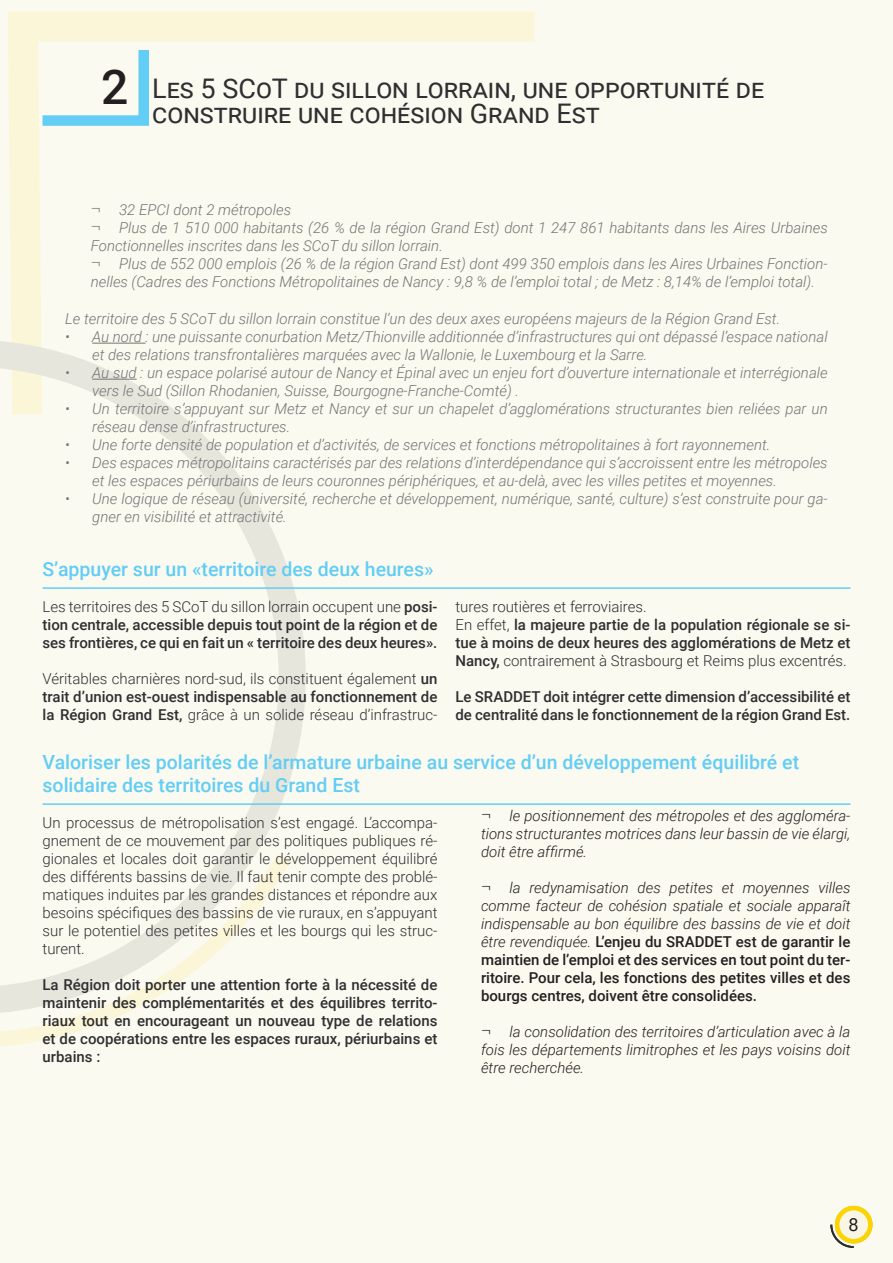
<style>
.page{position:relative;width:893px;height:1263px;background:#fbfaf0}
.page>*{position:absolute;margin:0;border:0;box-sizing:border-box;transform-origin:0 0}
.t1{font:27px/24px "Roboto";color:#2f2e31}
.t2{font:500 19.5px "Roboto";color:#62cdf5}
.t3{font:18px "Roboto";color:#231f20}
.t4{font:italic 300 15px/18px "Roboto";color:#727576}
.t5{font:500 15px/18px "Roboto";color:#2f2e31;text-align:justify}
.t6{font:300 15px/18px "Roboto";color:#2f2e31;text-align:justify}
.t7{font:500 15px/18px "Roboto";color:#231f20;text-align:justify}
.t8{font:italic 300 15px/18px "Roboto";color:#231f20;text-align:justify}
.s1{font-weight:500;font-size:48px;color:#231f20}
.s2{font-family:"Bodoni";font-weight:400;font-style:normal}
.s3{font-weight:300}
.s4{font-weight:500}
.s5{font-family:"Bodoni";font-weight:400}
.s6{font-weight:300;font-style:italic}
</style>
<div class="page">
<svg style="left:0;top:1017px;width:117px;height:30px"></svg>
<svg style="left:8px;top:11px;width:527px;height:327px"></svg>
<svg style="left:0;top:338px;width:306px;height:679px"></svg>
<div style="left:835px;top:1206px;width:37px;height:37px;background:#fed304;border-radius:50%"></div>
<svg style="left:830px;top:1223px;width:26px;height:25px"></svg>
<div style="left:839px;top:1210px;width:29px;height:29px;background:#f9f6e6;border-radius:50%"></div>
<svg style="left:32px;top:39px;width:122px;height:92px"></svg>
<hr style="left:92px;top:343px;width:54px;height:1px;background:#727576">
<hr style="left:92px;top:379px;width:45px;height:1px;background:#727576">
<hr style="left:43px;top:587px;width:807px;height:2px;background:#62cdf5">
<hr style="left:43px;top:803px;width:807px;height:2px;background:#62cdf5">
<h1 class="t1" style="left:152px;top:76px;width:613px;text-indent:-51px"><span class="s1">2</span> Les 5 SCoT du sillon lorrain, une opportunité de construire une cohésion Grand Est</h1>
<p class="t4" style="left:91px;top:200px;width:739px"><span class="s2">¬</span> 32 EPCI dont 2 métropoles<br><span class="s2">¬</span> Plus de 1 510 000 habitants (26 % de la région Grand Est) dont 1 247 861 habitants dans les Aires Urbaines Fonctionnelles inscrites dans les SCoT du sillon lorrain.<br><span class="s2">¬</span> Plus de 552 000 emplois (26 % de la région Grand Est) dont 499 350 emplois dans les Aires Urbaines Fonction&shy;nelles (Cadres des Fonctions Métropolitaines de Nancy : 9,8 % de l’emploi total ; de Metz : 8,14% de l’emploi total).</p>
<p class="t4" style="left:65px;top:309px;width:716px">Le territoire des 5 SCoT du sillon lorrain constitue l’un des deux axes européens majeurs de la Région Grand Est.</p>
<p class="t4" style="left:92px;top:327px;width:737px;text-indent:-27px">• Au nord : une puissante conurbation Metz/Thionville additionnée d’infrastructures qui ont dépassé l’espace national et des relations transfrontalières marquées avec la Wallonie, le Luxembourg et la Sarre.</p>
<p class="t4" style="left:92px;top:363px;width:737px;text-indent:-27px">• Au sud : un espace polarisé autour de Nancy et Épinal avec un enjeu fort d’ouverture internationale et interrégionale vers le Sud (Sillon Rhodanien, Suisse, Bourgogne-Franche-Comté) .</p>
<p class="t4" style="left:92px;top:399px;width:737px;text-indent:-27px">• Un territoire s’appuyant sur Metz et Nancy et sur un chapelet d’agglomérations structurantes bien reliées par un réseau dense d’infrastructures.</p>
<p class="t4" style="left:65px;top:435px;width:707px">• Une forte densité de population et d’activités, de services et fonctions métropolitaines à fort rayonnement.</p>
<p class="t4" style="left:92px;top:453px;width:737px;text-indent:-27px">• Des espaces métropolitains caractérisés par des relations d’interdépendance qui s’accroissent entre les métropoles et les espaces périurbains de leurs couronnes périphériques, et au-delà, avec les villes petites et moyennes.</p>
<p class="t4" style="left:92px;top:489px;width:737px;text-indent:-27px">• Une logique de réseau (université, recherche et développement, numérique, santé, culture) s’est construite pour ga&shy;gner en visibilité et attractivité.</p>
<h2 class="t2" style="left:43px;top:555px;width:393px">S’appuyer sur un «territoire des deux heures»</h2>
<p class="t5" style="left:43px;top:597px;width:396px"><span class="s3">Les territoires des 5 SCoT du sillon lorrain occupent une</span> posi&shy;tion centrale, accessible depuis tout point de la région et de ses frontières, ce qui en fait un « territoire des deux heures».</p>
<p class="t6" style="left:43px;top:669px;width:396px">Véritables charnières nord-sud, ils constituent également <span class="s4">un trait d’union est-ouest indispensable au fonctionnement de la Région Grand Est,</span> grâce à un solide réseau d’infrastruc-</p>
<p class="t5" style="left:455px;top:597px;width:396px;text-align:left"><span class="s3">tures routières et ferroviaires.<br>En effet,</span> la majeure partie de la population régionale se si&shy;tue à moins de deux heures des agglomérations de Metz et Nancy, <span class="s3">contrairement à Strasbourg et Reims plus excentrés.</span></p>
<p class="t5" style="left:455px;top:687px;width:396px">Le SRADDET doit intégrer cette dimension d’accessibilité et de centralité dans le fonctionnement de la région Grand Est.</p>
<h2 class="t2" style="left:43px;top:748px;width:758px">Valoriser les polarités de l’armature urbaine au service d’un développement équilibré et</h2>
<h2 class="t2" style="left:43px;top:771px;width:319px">solidaire des territoires du Grand Est</h2>
<p class="t6" style="left:43px;top:813px;width:396px">Un processus de métropolisation s’est engagé. L’accompa&shy;gnement de ce mouvement par des politiques publiques ré&shy;gionales et locales doit garantir le développement équilibré des différents bassins de vie. Il faut tenir compte des problé&shy;matiques induites par les grandes distances et répondre aux besoins spécifiques des bassins de vie ruraux, en s’appuyant sur le potentiel des petites villes et les bourgs qui les struc&shy;turent.</p>
<p class="t5" style="left:43px;top:975px;width:396px">La Région doit porter une attention forte à la nécessité de maintenir des complémentarités et des équilibres territo&shy;riaux tout en encourageant un nouveau type de relations et de coopérations entre les espaces ruraux, périurbains et urbains :</p>
<p class="t8" style="left:481px;top:806px;width:371px"><span class="s2">¬</span> le positionnement des métropoles et des aggloméra&shy;tions structurantes motrices dans leur bassin de vie élargi, doit être affirmé.</p>
<p class="t7" style="left:481px;top:878px;width:371px"><span class="s5">¬</span> <span class="s6">la redynamisation des petites et moyennes villes comme facteur de cohésion spatiale et sociale apparaît indispensable au bon équilibre des bassins de vie et doit être revendiquée.</span> L’enjeu du SRADDET est de garantir le maintien de l’emploi et des services en tout point du ter&shy;ritoire. Pour cela, les fonctions des petites villes et des bourgs centres, doivent être consolidées.</p>
<p class="t8" style="left:481px;top:1022px;width:371px"><span class="s2">¬</span> la consolidation des territoires d’articulation avec à la fois les départements limitrophes et les pays voisins doit être recherchée.</p>
<p class="t3" style="left:848px;top:1212px;width:12px">8</p>
</div>
